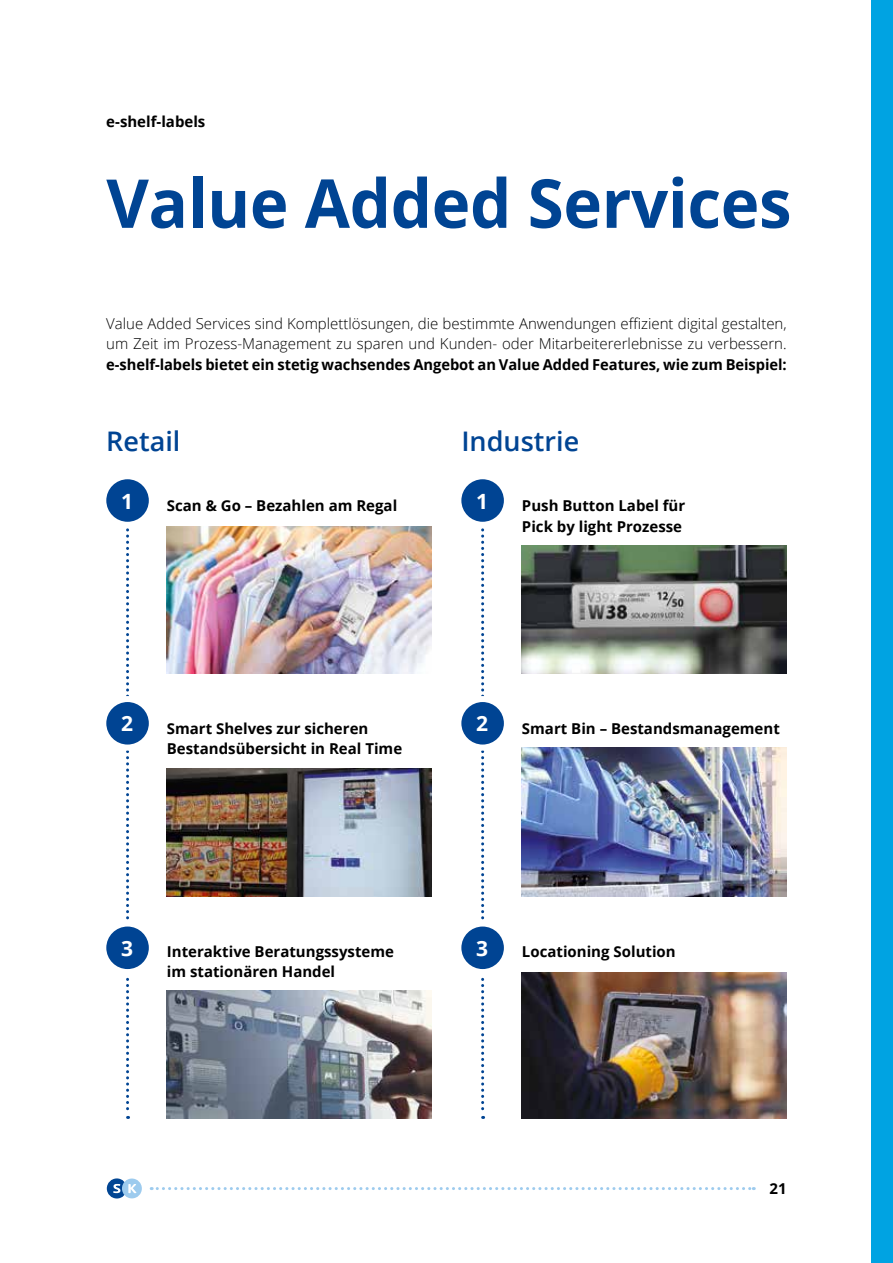
<style>
.page{position:relative;width:893px;height:1263px;background:#fff}
.page>*{position:absolute;margin:0;border:0;box-sizing:border-box;transform-origin:0 0}
.t1{font:700 67.5px "Open Sans";letter-spacing:-.005em;color:#004493}
.t2{font:600 27px "Open Sans";color:#004493}
.t3{font:700 21px "Open Sans";color:#fff}
.t4{font:700 15px/20.2px "Open Sans";color:#000}
.t5{font:300 15px/20.2px "Open Sans";color:#000}
</style>
<div class="page">
<svg style="left:151px;top:1187px;width:603px;height:3px"></svg>
<svg style="left:107px;top:1178px;width:35px;height:20px"></svg>
<svg style="left:126px;top:528px;width:3px;height:591px"></svg>
<svg style="left:481px;top:528px;width:3px;height:591px"></svg>
<svg style="left:103px;top:476px;width:49px;height:49px;background:#205ba0"></svg>
<div style="left:100px;top:473px;width:55px;height:55px;border:6px solid #fff;border-radius:50%"></div>
<svg style="left:458px;top:476px;width:49px;height:49px;background:#205ba0"></svg>
<div style="left:455px;top:473px;width:55px;height:55px;border:6px solid #fff;border-radius:50%"></div>
<svg style="left:103px;top:923px;width:49px;height:49px;background:#205ba0"></svg>
<div style="left:100px;top:920px;width:55px;height:55px;border:6px solid #fff;border-radius:50%"></div>
<svg style="left:458px;top:923px;width:49px;height:49px;background:#205ba0"></svg>
<div style="left:455px;top:920px;width:55px;height:55px;border:6px solid #fff;border-radius:50%"></div>
<div style="left:103px;top:699px;width:49px;height:48px;background:#004493;border-radius:50%"></div>
<div style="left:100px;top:696px;width:55px;height:54px;border:6px solid #fff;border-radius:50%"></div>
<div style="left:458px;top:699px;width:49px;height:48px;background:#004493;border-radius:50%"></div>
<div style="left:455px;top:696px;width:55px;height:54px;border:6px solid #fff;border-radius:50%"></div>
<img style="left:522px;top:972px;width:265px;height:147px">
<img style="left:522px;top:747px;width:265px;height:149px">
<img style="left:522px;top:545px;width:265px;height:128px">
<img style="left:167px;top:527px;width:265px;height:146px">
<img style="left:167px;top:768px;width:265px;height:128px">
<img style="left:167px;top:991px;width:265px;height:128px">
<div style="left:872px;top:0;width:21px;height:1263px;background:#00a3e2"></div>
<p class="t4" style="left:106px;top:111px;width:101px">e-shelf-labels</p>
<h1 class="t1" style="left:106px;top:156px;width:687px">Value Added Services</h1>
<p class="t5" style="left:106px;top:313px;width:682px">Value Added Services sind Komplettlösungen, die bestimmte Anwendungen effizient digital gestalten, um Zeit im Prozess-Management zu sparen und Kunden- oder Mitarbeitererlebnisse zu verbessern.</p>
<p class="t4" style="left:106px;top:354px;width:682px">e-shelf-labels bietet ein stetig wachsendes Angebot an Value Added Features, wie zum Beispiel:</p>
<h2 class="t2" style="left:106px;top:422px;width:76px">Retail</h2>
<h2 class="t2" style="left:461px;top:422px;width:119px">Industrie</h2>
<h3 class="t3" style="left:121px;top:486px;width:13px">1</h3>
<h3 class="t3" style="left:476px;top:486px;width:13px">1</h3>
<p class="t4" style="left:167px;top:495px;width:232px">Scan &amp; Go – Bezahlen am Regal</p>
<p class="t4" style="left:522px;top:495px;width:165px">Push Button Label für<br>Pick by light Prozesse</p>
<h3 class="t3" style="left:121px;top:709px;width:13px">2</h3>
<h3 class="t3" style="left:476px;top:709px;width:13px">2</h3>
<p class="t4" style="left:167px;top:718px;width:237px">Smart Shelves zur sicheren<br>Bestandsübersicht in Real Time</p>
<p class="t4" style="left:522px;top:718px;width:259px">Smart Bin – Bestandsmanagement</p>
<h3 class="t3" style="left:121px;top:933px;width:13px">3</h3>
<h3 class="t3" style="left:476px;top:933px;width:13px">3</h3>
<p class="t4" style="left:167px;top:941px;width:229px">Interaktive Beratungssysteme im stationären Handel</p>
<p class="t4" style="left:522px;top:941px;width:155px">Locationing Solution</p>
<p class="t4" style="left:769px;top:1178px;width:19px">21</p>
</div>
